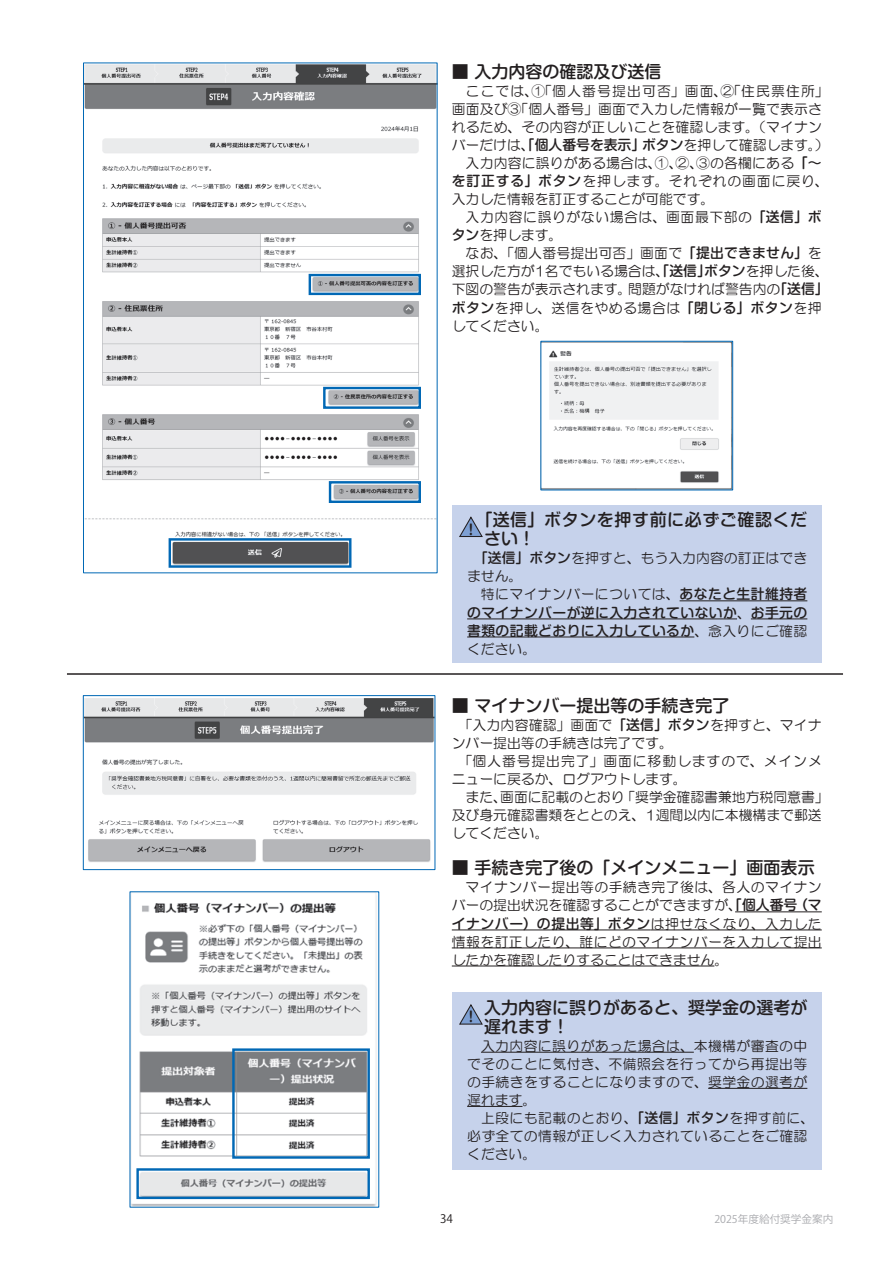
<style>
.page{position:relative;width:893px;height:1263px;background:#fff}
.page>*{position:absolute;margin:0;border:0;box-sizing:border-box;transform-origin:0 0}
.t1{font:500 16.95px/19.2px "Shin M Go Pro";color:#231f20}
.t2{font:500 16.95px/19.2px "Shin M Go Pro";letter-spacing:.035em;color:#231f20}
.t3{font:13.8px/18.1px "HG Maru Gothic MPRO";letter-spacing:.015em;color:#231f20}
.t4{font:13.8px/18.1px "HG Maru Gothic MPRO";letter-spacing:.035em;color:#231f20}
.t5{font:500 13.8px/18px "Shin M Go Pro";letter-spacing:.03em;color:#231f20}
.t6{font:700 13.8px "Shin M Go Pro";color:#231f20;scale:.8 1}
.t7{font:11.7px "Koz Go Pr 6 N";color:#231f20}
.t8{font:10.65px "Koz Go Pr 6 N";color:#a8a9ad}
.s1{font-family:"Shin M Go Pro";font-weight:500}
.s2{font-family:"Shin M Go Pr 6";font-weight:500}
.s3{font-family:"HG Maru Gothic MPRO";font-weight:400}
</style>
<div class="page">
<hr style="left:67px;top:673px;width:776px;height:2px;background:#231f20">
<hr style="left:735px;top:911px;width:87px;height:1px;background:#231f20">
<hr style="left:452px;top:929px;width:198px;height:1px;background:#231f20">
<hr style="left:650px;top:929px;width:172px;height:1px;background:#231f20">
<hr style="left:452px;top:947px;width:370px;height:1px;background:#231f20">
<hr style="left:452px;top:966px;width:262px;height:1px;background:#231f20">
<div style="left:452px;top:505px;width:370px;height:157px;background:#c6d2eb"></div>
<hr style="left:680px;top:600px;width:127px;height:1px;background:#231f20">
<hr style="left:467px;top:618px;width:270px;height:1px;background:#231f20">
<hr style="left:751px;top:618px;width:56px;height:1px;background:#231f20">
<hr style="left:467px;top:637px;width:227px;height:1px;background:#231f20">
<svg style="left:459px;top:516px;width:24px;height:21px"></svg>
<div style="left:452px;top:992px;width:370px;height:177px;background:#c6d2eb"></div>
<hr style="left:481px;top:1052px;width:213px;height:1px;background:#231f20">
<hr style="left:708px;top:1088px;width:99px;height:1px;background:#231f20">
<hr style="left:467px;top:1106px;width:55px;height:1px;background:#231f20">
<svg style="left:459px;top:1004px;width:24px;height:21px"></svg>
<img style="left:85px;top:65px;width:351px;height:503px">
<img style="left:549px;top:350px;width:170px;height:133px">
<img style="left:85px;top:698px;width:348px;height:164px">
<img style="left:132px;top:893px;width:245px;height:312px">
<div style="left:540px;top:341px;width:193px;height:149px;border:1px solid #0168b5"></div>
<div style="left:309px;top:274px;width:112px;height:21px;border:2px solid #0168b5"></div>
<div style="left:329px;top:481px;width:92px;height:22px;border:2px solid #0168b5"></div>
<div style="left:323px;top:387px;width:98px;height:22px;border:2px solid #0168b5"></div>
<div style="left:169px;top:538px;width:182px;height:30px;border:2px solid #0168b5"></div>
<div style="left:83px;top:695px;width:352px;height:175px;border:1px solid #0168b5"></div>
<div style="left:232px;top:1048px;width:138px;height:111px;border:2px solid #0168b5"></div>
<div style="left:136px;top:1168px;width:234px;height:31px;border:2px solid #0168b5"></div>
<p class="t1" style="left:452px;top:59px;width:211px">■ 入力内容の確認及び送信</p>
<p class="t3" style="left:452px;top:82px;width:378px">　ここでは、①「個人番号提出可否」画面、②「住民票住所」画面及び③「個人番号」画面で入力した情報が一覧で表示されるため、その内容が正しいことを確認します。（マイナンバーだけは、<span class="s1">「個人番号を表示」ボタン</span>を押して確認します。）　入力内容に誤りがある場合は、①、②、③の各欄にある<span class="s1">「～を訂正する」ボタン</span>を押します。それぞれの画面に戻り、入力した情報を訂正することが可能です。<br>　入力内容に誤りがない場合は、画面最下部の<span class="s1">「送信」ボタン</span>を押します。<br>　なお、「個人番号提出可否」画面で<span class="s1">「提出できません」</span>を選択した方が1名でもいる場合は、<span class="s1">「送信」ボタン</span>を押した後、下図の警告が表示されます。問題がなければ警告内の<span class="s1">「送信」ボタン</span>を押し、送信をやめる場合は<span class="s1">「閉じる」ボタン</span>を押してください。</p>
<p class="t2" style="left:484px;top:508px;width:325px;text-indent:-9px">「送信」ボタンを押す前に必ずご確認ください！</p>
<p class="t3" style="left:467px;top:549px;width:342px;text-indent:7px"><span class="s2">「送信」ボタン</span>を押すと、もう入力内容の訂正はできません。<br>　特にマイナンバーについては、<span class="s1">あなたと生計維持者</span></p>
<p class="t5" style="left:467px;top:602px;width:342px">のマイナンバーが逆に入力されていないか<span class="s3">、</span>お手元の書類の記載どおりに入力しているか<span class="s3">、念入りにご確認</span></p>
<p class="t3" style="left:467px;top:640px;width:71px">ください。</p>
<p class="t6" style="left:465px;top:518px;width:15px">！</p>
<p class="t1" style="left:452px;top:694px;width:279px">■ マイナンバー提出等の手続き完了</p>
<p class="t3" style="left:452px;top:716px;width:378px">　「入力内容確認」画面で<span class="s1">「送信」ボタン</span>を押すと、マイナンバー提出等の手続きは完了です。<br>　「個人番号提出完了」画面に移動しますので、メインメニューに戻るか、ログアウトします。<br>　また、画面に記載のとおり「奨学金確認書兼地方税同意書」及び身元確認書類をととのえ、1週間以内に本機構まで郵送してください。</p>
<p class="t1" style="left:452px;top:856px;width:364px">■ 手続き完了後の「メインメニュー」画面表示</p>
<p class="t4" style="left:452px;top:878px;width:371px">　マイナンバー提出等の手続き完了後は、各人のマイナンバーの提出状況を確認することができますが、<span class="s1">「個人番号（マ</span></p>
<p class="t5" style="left:452px;top:913px;width:371px">イナンバー）の提出等」ボタン<span class="s3">は押せなくなり、入力した</span></p>
<p class="t4" style="left:452px;top:933px;width:371px">情報を訂正したり、誰にどのマイナンバーを入力して提出したかを確認したりすることはできません。</p>
<p class="t1" style="left:484px;top:996px;width:325px">入力内容に誤りがあると、奨学金の選考が遅れます！</p>
<p class="t3" style="left:467px;top:1037px;width:349px;text-indent:14px">入力内容に誤りがあった場合は、本機構が審査の中でそのことに気付き、不備照会を行ってから再提出等の手続きをすることになりますので、奨学金の選考が遅れます。<br>　上段にも記載のとおり、<span class="s1">「送信」ボタン</span>を押す前に、必ず全ての情報が正しく入力されていることをご確認ください。</p>
<p class="t6" style="left:465px;top:1006px;width:15px">！</p>
<p class="t7" style="left:440px;top:1212px;width:14px">34</p>
<p class="t8" style="left:714px;top:1213px;width:121px">2025年度給付奨学金案内</p>
</div>
